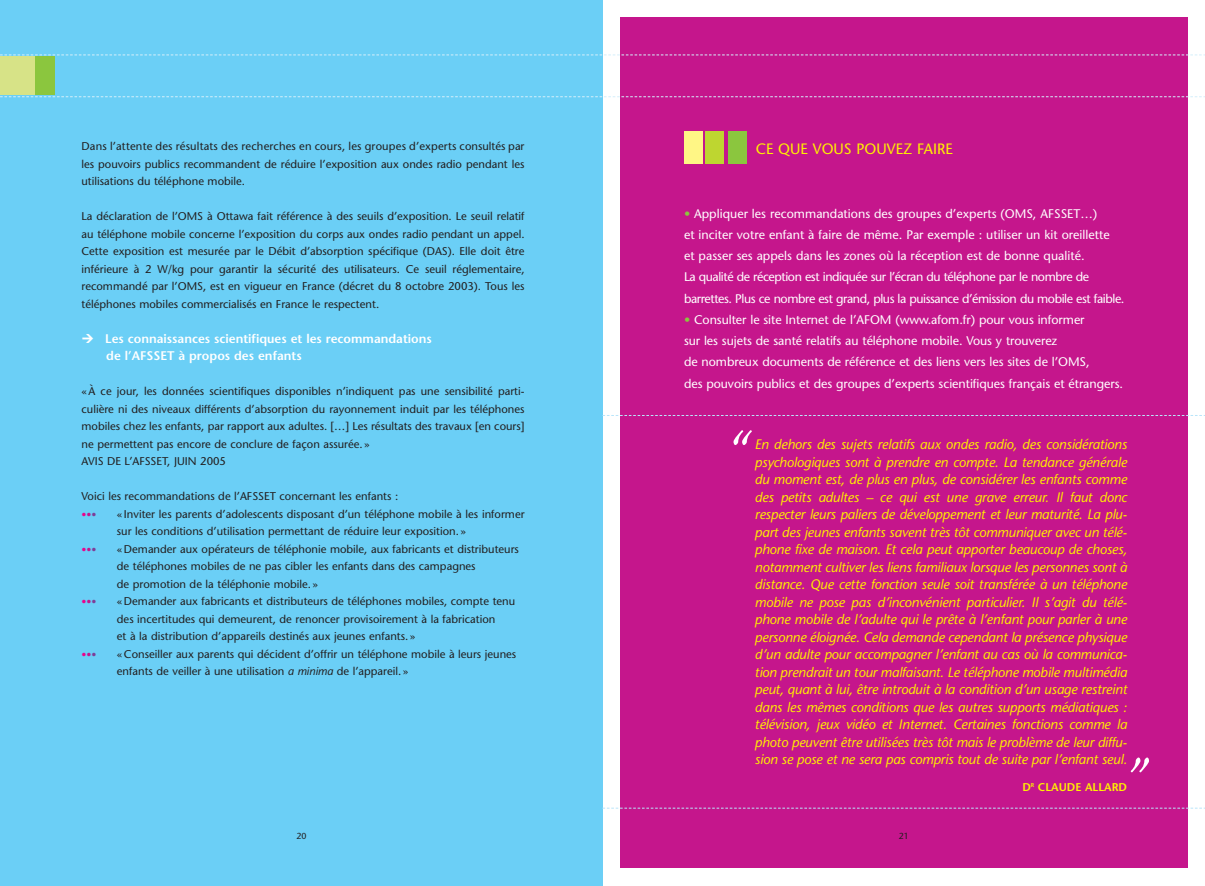
<style>
.page{position:relative;width:1205px;height:886px;background:#fff}
.page>*{position:absolute;margin:0;border:0;box-sizing:border-box;transform-origin:0 0}
.t1{font:italic 50px "Stone Informal";color:#fff}
.t2{font:15px "Stone Sans";color:#fff101}
.t3{font:italic 13.75px/17.5px "Stone Sans";letter-spacing:-.01em;color:#fff101;text-align:justify}
.t4{font:12.5px/21.2px "Stone Sans";letter-spacing:-.005em;color:#fff}
.t5{font:600 12.5px/17.5px "Stone Sans";color:#fff}
.t6{font:11.25px/17.5px "Stone Sans";color:#231f20}
.t7{font:600 11.25px "Stone Sans";color:#fff101}
.t8{font:10px "Stone Sans";color:#ed028c}
.t9{font:8.75px "Stone Sans";color:#231f20}
.s1{color:#c5168c}
.s2{color:#7e3e98}
.s3{font-style:italic}
.s4{color:#8bc63e}
</style>
<div class="page">
<div style="left:620px;top:18px;width:567px;height:850px;background:#c5168c"></div>
<div style="left:684px;top:132px;width:18px;height:32px;background:#fff685"></div>
<div style="left:706px;top:132px;width:18px;height:32px;background:#bed630"></div>
<div style="left:728px;top:132px;width:18px;height:32px;background:#8bc63e"></div>
<div style="left:0;top:0;width:602px;height:886px;background:#6bcff6"></div>
<svg style="left:0;top:96px;width:1205px;height:1px"></svg>
<svg style="left:0;top:54px;width:1205px;height:1px"></svg>
<div style="left:0;top:57px;width:55px;height:38px;background:#d7e387"></div>
<div style="left:35px;top:57px;width:20px;height:38px;background:#8bc63e"></div>
<svg style="left:602px;top:808px;width:603px;height:1px"></svg>
<svg style="left:602px;top:415px;width:603px;height:1px"></svg>
<p class="t6" style="left:81px;top:139px;width:445px;text-align:justify">Dans l’attente des résultats des recherches en cours, les groupes d’experts consultés par les pouvoirs publics recommandent de réduire l’exposition aux ondes radio pendant les utilisations du téléphone mobile.</p>
<p class="t6" style="left:81px;top:209px;width:445px;text-align:justify">La déclaration de l’OMS à Ottawa fait référence à des seuils d’exposition. Le seuil relatif au téléphone mobile concerne l’exposition du corps aux ondes radio pendant un appel.<br>Cette exposition est mesurée par le Débit d’absorption spécifique (DAS). Elle doit être inférieure à 2 W/kg pour garantir la sécurité des utilisateurs. Ce seuil réglementaire, recommandé par l’OMS, est en vigueur en France (décret du 8 octobre 2003). Tous les téléphones mobiles commercialisés en France le respectent.</p>
<p class="t5" style="left:105px;top:331px;width:328px">Les connaissances scientifiques et les recommandations de l’AFSSET à propos des enfants</p>
<p class="t6" style="left:81px;top:384px;width:445px">«À ce jour, les données scientifiques disponibles n’indiquent pas une sensibilité parti&shy;culière ni des niveaux différents d’absorption du rayonnement induit par les téléphones mobiles chez les enfants, par rapport aux adultes. […] Les résultats des travaux [en cours] ne permettent pas encore de conclure de façon assurée.»<br>AVIS DE L’AFSSET, JUIN 2005</p>
<p class="t6" style="left:81px;top:489px;width:318px">Voici les recommandations de l’AFSSET concernant les enfants :</p>
<p class="t8" style="left:81px;top:510px;width:16px">•<span class="s1">•</span><span class="s2">•</span></p>
<p class="t6" style="left:117px;top:506px;width:409px">«Inviter les parents d’adolescents disposant d’un téléphone mobile à les informer sur les conditions d’utilisation permettant de réduire leur exposition.»</p>
<p class="t8" style="left:81px;top:545px;width:16px">•<span class="s1">•</span><span class="s2">•</span></p>
<p class="t6" style="left:117px;top:541px;width:403px">«Demander aux opérateurs de téléphonie mobile, aux fabricants et distributeurs de téléphones mobiles de ne pas cibler les enfants dans des campagnes<br>de promotion de la téléphonie mobile.»</p>
<p class="t8" style="left:81px;top:598px;width:16px">•<span class="s1">•</span><span class="s2">•</span></p>
<p class="t6" style="left:117px;top:594px;width:400px">«Demander aux fabricants et distributeurs de téléphones mobiles, compte tenu des incertitudes qui demeurent, de renoncer provisoirement à la fabrication<br>et à la distribution d’appareils destinés aux jeunes enfants.»</p>
<p class="t8" style="left:81px;top:650px;width:16px">•<span class="s1">•</span><span class="s2">•</span></p>
<p class="t6" style="left:117px;top:646px;width:401px">«Conseiller aux parents qui décident d’offrir un téléphone mobile à leurs jeunes enfants de veiller à une utilisation <span class="s3">a minima</span> de l’appareil.»</p>
<h2 class="t2" style="left:756px;top:143px;width:198px">CE QUE VOUS POUVEZ FAIRE</h2>
<p class="t4" style="left:684px;top:204px;width:442px"><span class="s4">•</span> Appliquer les recommandations des groupes d’experts (OMS, AFSSET…)<br>et inciter votre enfant à faire de même. Par exemple : utiliser un kit oreillette<br>et passer ses appels dans les zones où la réception est de bonne qualité.<br>La qualité de réception est indiquée sur l’écran du téléphone par le nombre de barrettes. Plus ce nombre est grand, plus la puissance d’émission du mobile est faible.</p>
<p class="t4" style="left:684px;top:310px;width:440px"><span class="s4">•</span> Consulter le site Internet de l’AFOM (www.afom.fr) pour vous informer<br>sur les sujets de santé relatifs au téléphone mobile. Vous y trouverez<br>de nombreux documents de référence et des liens vers les sites de l’OMS,<br>des pouvoirs publics et des groupes d’experts scientifiques français et étrangers.</p>
<h1 class="t1" style="left:728px;top:430px;width:26px">“</h1>
<p class="t3" style="left:755px;top:437px;width:374px">En dehors des sujets relatifs aux ondes radio, des considérations psychologiques sont à prendre en compte. La tendance générale du moment est, de plus en plus, de considérer les enfants comme des petits adultes – ce qui est une grave erreur. Il faut donc respecter leurs paliers de développement et leur maturité. La plu&shy;part des jeunes enfants savent très tôt communiquer avec un télé&shy;phone fixe de maison. Et cela peut apporter beaucoup de choses, notamment cultiver les liens familiaux lorsque les personnes sont à distance. Que cette fonction seule soit transférée à un téléphone mobile ne pose pas d’inconvénient particulier. Il s’agit du télé&shy;phone mobile de l’adulte qui le prête à l’enfant pour parler à une personne éloignée. Cela demande cependant la présence physique d’un adulte pour accompagner l’enfant au cas où la communica&shy;tion prendrait un tour malfaisant. Le téléphone mobile multimédia peut, quant à lui, être introduit à la condition d’un usage restreint dans les mêmes conditions que les autres supports médiatiques : télévision, jeux vidéo et Internet. Certaines fonctions comme la photo peuvent être utilisées très tôt mais le problème de leur diffu&shy;sion se pose et ne sera pas compris tout de suite par l’enfant seul.</p>
<p class="t7" style="left:1022px;top:782px;width:106px">D<sup>R</sup> CLAUDE ALLARD</p>
<h1 class="t1" style="left:1124px;top:757px;width:26px">”</h1>
<p class="t9" style="left:296px;top:833px;width:12px">20</p>
<p class="t9" style="left:899px;top:833px;width:12px">21</p>
</div>
